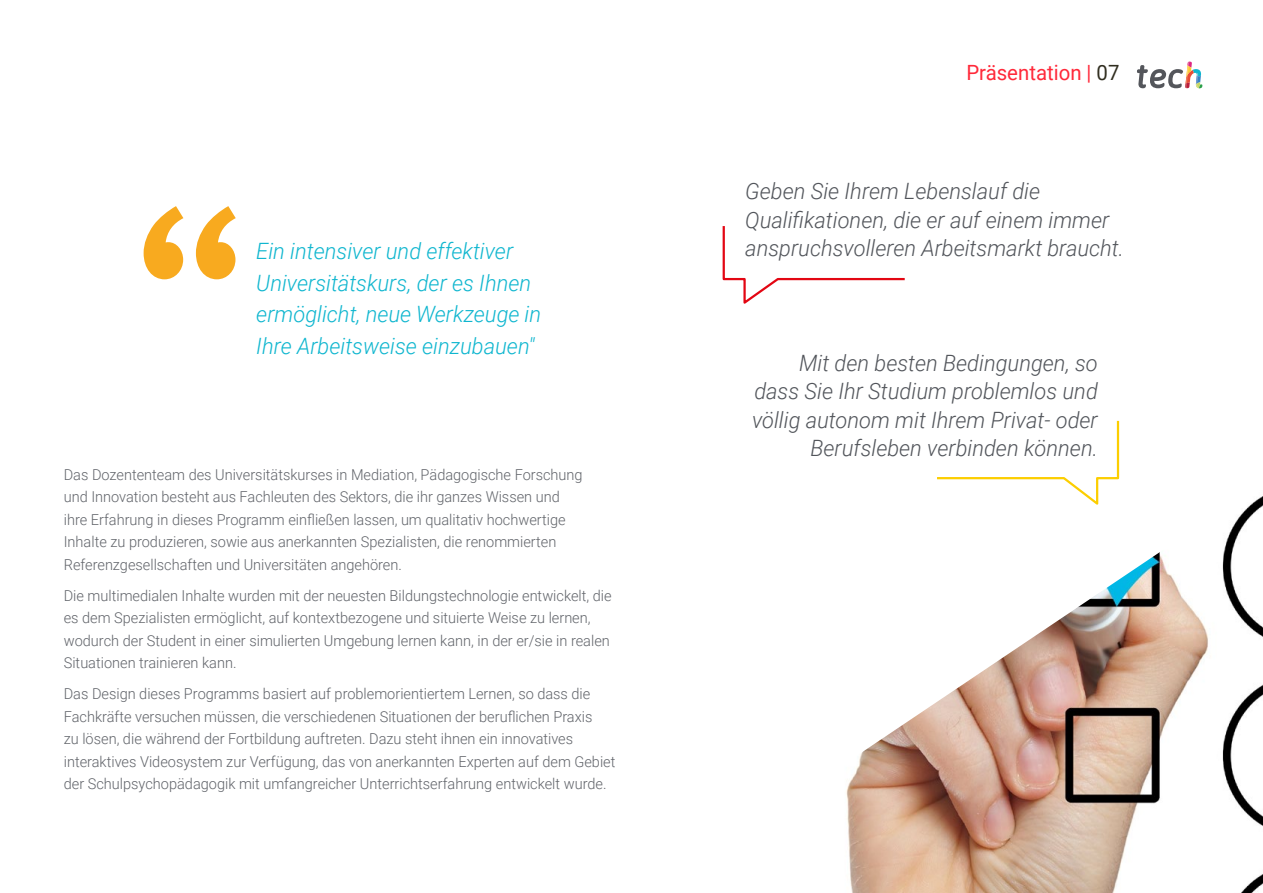
<style>
.page{position:relative;width:1263px;height:893px;background:#fff}
.page>*{position:absolute;margin:0;border:0;box-sizing:border-box;transform-origin:0 0}
.t1{font:italic 300 22.5px/28.5px "Roboto";color:#52555b;text-align:right}
.t2{font:italic 300 22.5px/31.5px "Roboto";color:#0fb6cf}
.t3{font:21px "Roboto";color:#ff293a}
.t4{font:300 15px/22.5px "Roboto";color:#61646a}
.s1{color:#312e20}
</style>
<div class="page">
<svg style="left:144px;top:206px;width:92px;height:73px"></svg>
<img style="left:846px;top:496px;width:417px;height:397px">
<svg style="left:935px;top:420px;width:185px;height:88px"></svg>
<svg style="left:722px;top:226px;width:183px;height:78px"></svg>
<svg style="left:1137px;top:62px;width:65px;height:27px"></svg>
<h1 class="t2" style="left:256px;top:235px;width:286px">Ein intensiver und effektiver<br>Universitätskurs, der es Ihnen ermöglicht, neue Werkzeuge in<br>Ihre Arbeitsweise einzubauen"</h1>
<p class="t4" style="left:64px;top:463px;width:520px">Das Dozententeam des Universitätskurses in Mediation, Pädagogische Forschung und Innovation besteht aus Fachleuten des Sektors, die ihr ganzes Wissen und ihre Erfahrung in dieses Programm einfließen lassen, um qualitativ hochwertige Inhalte zu produzieren, sowie aus anerkannten Spezialisten, die renommierten Referenzgesellschaften und Universitäten angehören.</p>
<p class="t4" style="left:64px;top:584px;width:549px">Die multimedialen Inhalte wurden mit der neuesten Bildungstechnologie entwickelt, die es dem Spezialisten ermöglicht, auf kontextbezogene und situierte Weise zu lernen, wodurch der Student in einer simulierten Umgebung lernen kann, in der er/sie in realen Situationen trainieren kann.</p>
<p class="t4" style="left:64px;top:682px;width:553px">Das Design dieses Programms basiert auf problemorientiertem Lernen, so dass die Fachkräfte versuchen müssen, die verschiedenen Situationen der beruflichen Praxis<br>zu lösen, die während der Fortbildung auftreten. Dazu steht ihnen ein innovatives interaktives Videosystem zur Verfügung, das von anerkannten Experten auf dem Gebiet der Schulpsychopädagogik mit umfangreicher Unterrichtserfahrung entwickelt wurde.</p>
<h2 class="t3" style="left:966px;top:57px;width:155px">Präsentation | <span class="s1">07</span></h2>
<h1 class="t1" style="left:745px;top:176px;width:380px;text-align:left">Geben Sie Ihrem Lebenslauf die<br>Qualifikationen, die er auf einem immer anspruchsvolleren Arbeitsmarkt braucht.</h1>
<h1 class="t1" style="left:752px;top:347px;width:347px">Mit den besten Bedingungen, so dass Sie Ihr Studium problemlos und völlig autonom mit Ihrem Privat- oder Berufsleben verbinden können.</h1>
</div>
